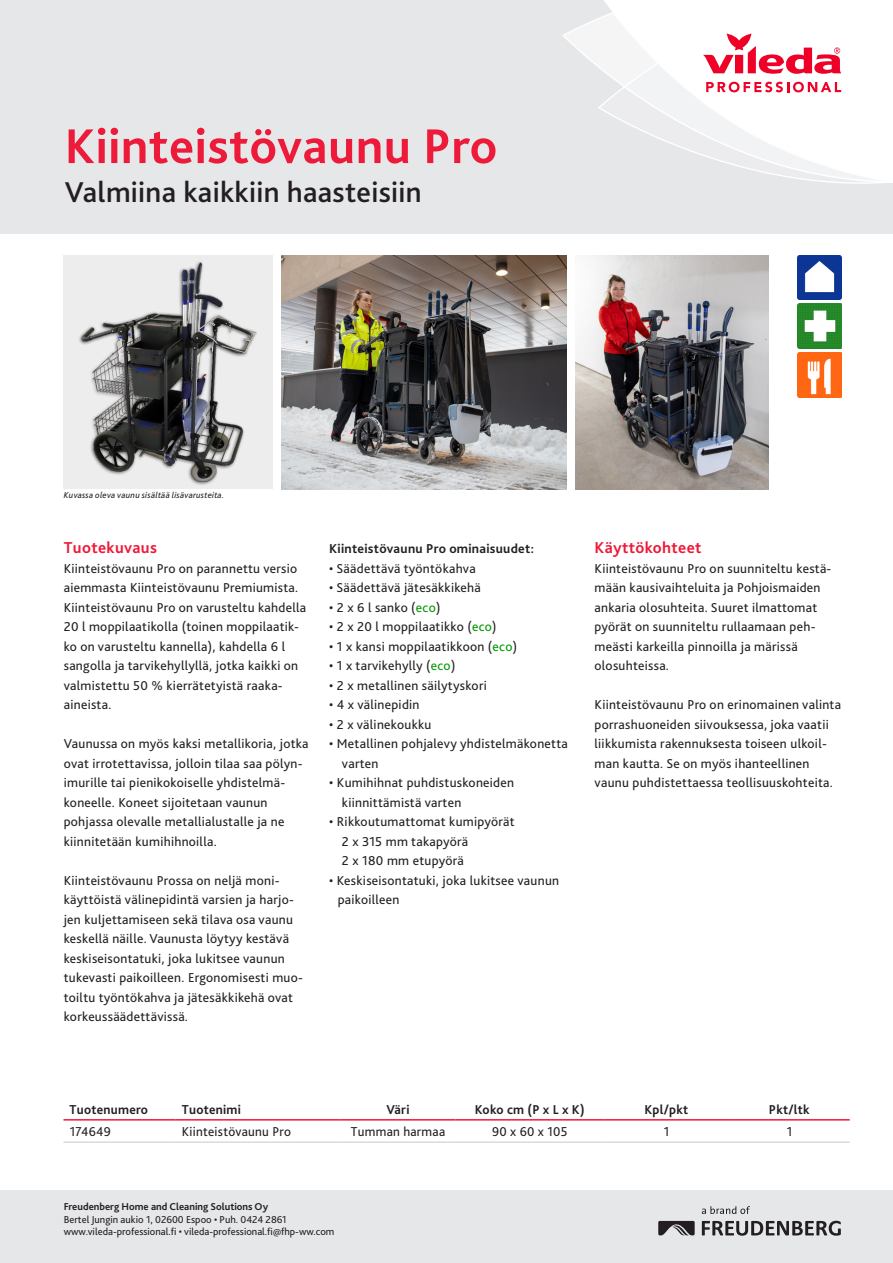
<style>
.page{position:relative;width:893px;height:1263px;background:#fff}
.page>*{position:absolute;margin:0;border:0;box-sizing:border-box;transform-origin:0 0}
.Headline{font:700 51px "Bliss 2";letter-spacing:.01em;color:#ed1a3a}
.Subline{font:500 30px "Bliss 2";letter-spacing:.01em;color:#231f20}
.Copy_cross_heading{font:700 16.5px "Bliss 2";letter-spacing:.02em;color:#ed1a3a}
.Copy_cross_heading-2{font:13.5px/19.5px "Bliss 2";letter-spacing:.02em;color:#231f20}
.Copy_text{font:13.5px/19.5px "Bliss 2";letter-spacing:.02em;color:#231f20}
.Copy_text-2{font:700 13.5px "Bliss 2";letter-spacing:.02em;color:#231f20}
.Footer_contact_details{font:10.5px "Bliss 2";color:#231f20}
.Footer_contact_ViledaProfessional{font:700 10.5px "Bliss 2";color:#231f20}
.Bullet_wings{font:italic 9px "Bliss 2";letter-spacing:.02em;color:#231f20}
.s1{color:#090}
</style>
<div class="page">
<div style="left:0;top:0;width:893px;height:234px;background:#e6e7e9"></div>
<div style="left:604px;top:0;width:289px;height:11px;background:#fff"></div>
<svg style="left:562px;top:11px;width:331px;height:173px"></svg>
<hr style="left:63px;top:1142px;width:113px;height:1px;background:#c7c8ca">
<hr style="left:63px;top:1119px;width:113px;height:1px;background:#ed1a3a">
<hr style="left:176px;top:1119px;width:164px;height:1px;background:#ed1a3a">
<hr style="left:340px;top:1119px;width:116px;height:1px;background:#ed1a3a">
<hr style="left:456px;top:1119px;width:148px;height:1px;background:#ed1a3a">
<hr style="left:604px;top:1119px;width:125px;height:1px;background:#ed1a3a">
<hr style="left:729px;top:1119px;width:121px;height:1px;background:#ed1a3a">
<hr style="left:176px;top:1142px;width:164px;height:1px;background:#c7c8ca">
<hr style="left:340px;top:1142px;width:116px;height:1px;background:#c7c8ca">
<hr style="left:456px;top:1142px;width:148px;height:1px;background:#c7c8ca">
<hr style="left:604px;top:1142px;width:125px;height:1px;background:#c7c8ca">
<hr style="left:729px;top:1142px;width:121px;height:1px;background:#c7c8ca">
<div style="left:0;top:1191px;width:893px;height:72px;background:#e6e7e9"></div>
<svg style="left:702px;top:1221px;width:139px;height:15px"></svg>
<svg style="left:658px;top:1221px;width:37px;height:14px"></svg>
<svg style="left:702px;top:1206px;width:48px;height:8px"></svg>
<img style="left:797px;top:255px;width:45px;height:45px">
<img style="left:797px;top:304px;width:45px;height:44px">
<img style="left:797px;top:353px;width:45px;height:44px">
<div style="left:64px;top:255px;width:209px;height:234px;background:#ededee"></div>
<img style="left:79px;top:262px;width:178px;height:223px">
<img style="left:575px;top:255px;width:193px;height:234px">
<img style="left:281px;top:255px;width:286px;height:234px">
<p class="Headline" style="left:65px;top:114px;width:434px">Kiinteistövaunu Pro</p>
<p class="Subline" style="left:65px;top:173px;width:358px">Valmiina kaikkiin haasteisiin</p>
<p class="Bullet_wings" style="left:64px;top:489px;width:162px">Kuvassa oleva vaunu sisältää lisävarusteita.</p>
<p class="Copy_cross_heading" style="left:64px;top:537px;width:95px">Tuotekuvaus</p>
<p class="Copy_cross_heading-2" style="left:64px;top:558px;width:236px">Kiinteistövaunu Pro on parannettu versio aiemmasta Kiinteistövaunu Premiumista.</p>
<p class="Copy_cross_heading-2" style="left:64px;top:597px;width:244px">Kiinteistövaunu Pro on varusteltu kahdella 20 l moppilaatikolla (toinen moppilaatik&shy;ko on varusteltu kannella), kahdella 6 l sangolla ja tarvikehyllyllä, jotka kaikki on valmistettu 50 % kierrätetyistä raaka&shy;aineista.</p>
<p class="Copy_cross_heading-2" style="left:64px;top:734px;width:246px">Vaunussa on myös kaksi metallikoria, jotka ovat irrotettavissa, jolloin tilaa saa pölyn&shy;imurille tai pienikokoiselle yhdistelmä&shy;koneelle. Koneet sijoitetaan vaunun pohjassa olevalle metallialustalle ja ne kiinnitetään kumihihnoilla.</p>
<p class="Copy_cross_heading-2" style="left:64px;top:870px;width:241px">Kiinteistövaunu Prossa on neljä moni&shy;käyttöistä välinepidintä varsien ja harjo&shy;jen kuljettamiseen sekä tilava osa vaunu keskellä näille. Vaunusta löytyy kestävä keskiseisontatuki, joka lukitsee vaunun tukevasti paikoilleen. Ergonomisesti muo&shy;toiltu työntökahva ja jätesäkkikehä ovat korkeussäädettävissä.</p>
<p class="Copy_text-2" style="left:329px;top:540px;width:206px">Kiinteistövaunu Pro ominaisuudet:</p>
<p class="Copy_text" style="left:329px;top:558px;width:148px">• Säädettävä työntökahva</p>
<p class="Copy_text" style="left:329px;top:578px;width:153px">• Säädettävä jätesäkkikehä</p>
<p class="Copy_text" style="left:329px;top:597px;width:113px">• 2 x 6 l sanko (<span class="s1">eco</span>)</p>
<p class="Copy_text" style="left:329px;top:617px;width:169px">• 2 x 20 l moppilaatikko (<span class="s1">eco</span>)</p>
<p class="Copy_text" style="left:329px;top:636px;width:189px">• 1 x kansi moppilaatikkoon (<span class="s1">eco</span>)</p>
<p class="Copy_text" style="left:329px;top:656px;width:128px">• 1 x tarvikehylly (<span class="s1">eco</span>)</p>
<p class="Copy_text" style="left:329px;top:675px;width:159px">• 2 x metallinen säilytyskori</p>
<p class="Copy_text" style="left:329px;top:695px;width:92px">• 4 x välinepidin</p>
<p class="Copy_text" style="left:329px;top:714px;width:104px">• 2 x välinekoukku</p>
<p class="Copy_text" style="left:342px;top:734px;width:227px;text-indent:-13px">• Metallinen pohjalevy yhdistelmäkonetta varten</p>
<p class="Copy_text" style="left:342px;top:773px;width:174px;text-indent:-13px">• Kumihihnat puhdistuskoneiden kiinnittämistä varten</p>
<p class="Copy_text" style="left:342px;top:812px;width:174px;text-indent:-13px">• Rikkoutumattomat kumipyörät<br>2 x 315 mm takapyörä<br>2 x 180 mm etupyörä</p>
<p class="Copy_text" style="left:338px;top:870px;width:223px;text-indent:-9px">• Keskiseisontatuki, joka lukitsee vaunun paikoilleen</p>
<p class="Copy_cross_heading" style="left:595px;top:537px;width:108px">Käyttökohteet</p>
<p class="Copy_cross_heading-2" style="left:595px;top:558px;width:238px">Kiinteistövaunu Pro on suunniteltu kestä&shy;mään kausivaihteluita ja Pohjoismaiden ankaria olosuhteita. Suuret ilmattomat pyörät on suunniteltu rullaamaan peh&shy;meästi karkeilla pinnoilla ja märissä olosuhteissa.</p>
<p class="Copy_cross_heading-2" style="left:595px;top:695px;width:248px">Kiinteistövaunu Pro on erinomainen valinta porrashuoneiden siivouksessa, joka vaatii liikkumista rakennuksesta toiseen ulkoil&shy;man kautta. Se on myös ihanteellinen vaunu puhdistettaessa teollisuuskohteita.</p>
<p class="Copy_text-2" style="left:69px;top:1101px;width:80px">Tuotenumero</p>
<p class="Copy_text-2" style="left:182px;top:1101px;width:61px">Tuotenimi</p>
<p class="Copy_text-2" style="left:386px;top:1101px;width:25px">Väri</p>
<p class="Copy_text-2" style="left:475px;top:1101px;width:111px">Koko cm (P x L x K)</p>
<p class="Copy_text-2" style="left:644px;top:1101px;width:45px">Kpl/pkt</p>
<p class="Copy_text-2" style="left:769px;top:1101px;width:42px">Pkt/ltk</p>
<p class="Copy_cross_heading-2" style="left:70px;top:1122px;width:43px">174649</p>
<p class="Copy_cross_heading-2" style="left:182px;top:1122px;width:110px">Kiinteistövaunu Pro</p>
<p class="Copy_cross_heading-2" style="left:351px;top:1122px;width:96px">Tumman harmaa</p>
<p class="Copy_cross_heading-2" style="left:492px;top:1122px;width:77px">90 x 60 x 105</p>
<p class="Copy_cross_heading-2" style="left:664px;top:1122px;width:7px">1</p>
<p class="Copy_cross_heading-2" style="left:787px;top:1122px;width:7px">1</p>
<p class="Footer_contact_ViledaProfessional" style="left:64px;top:1200px;width:206px">Freudenberg Home and Cleaning Solutions Oy</p>
<p class="Footer_contact_details" style="left:64px;top:1212px;width:224px">Bertel Jungin aukio 1, 02600 Espoo • Puh. 0424 2861</p>
<p class="Footer_contact_details" style="left:64px;top:1225px;width:272px">www.vileda-professional.fi • vileda-professional.fi@fhp-ww.com</p>
</div>
